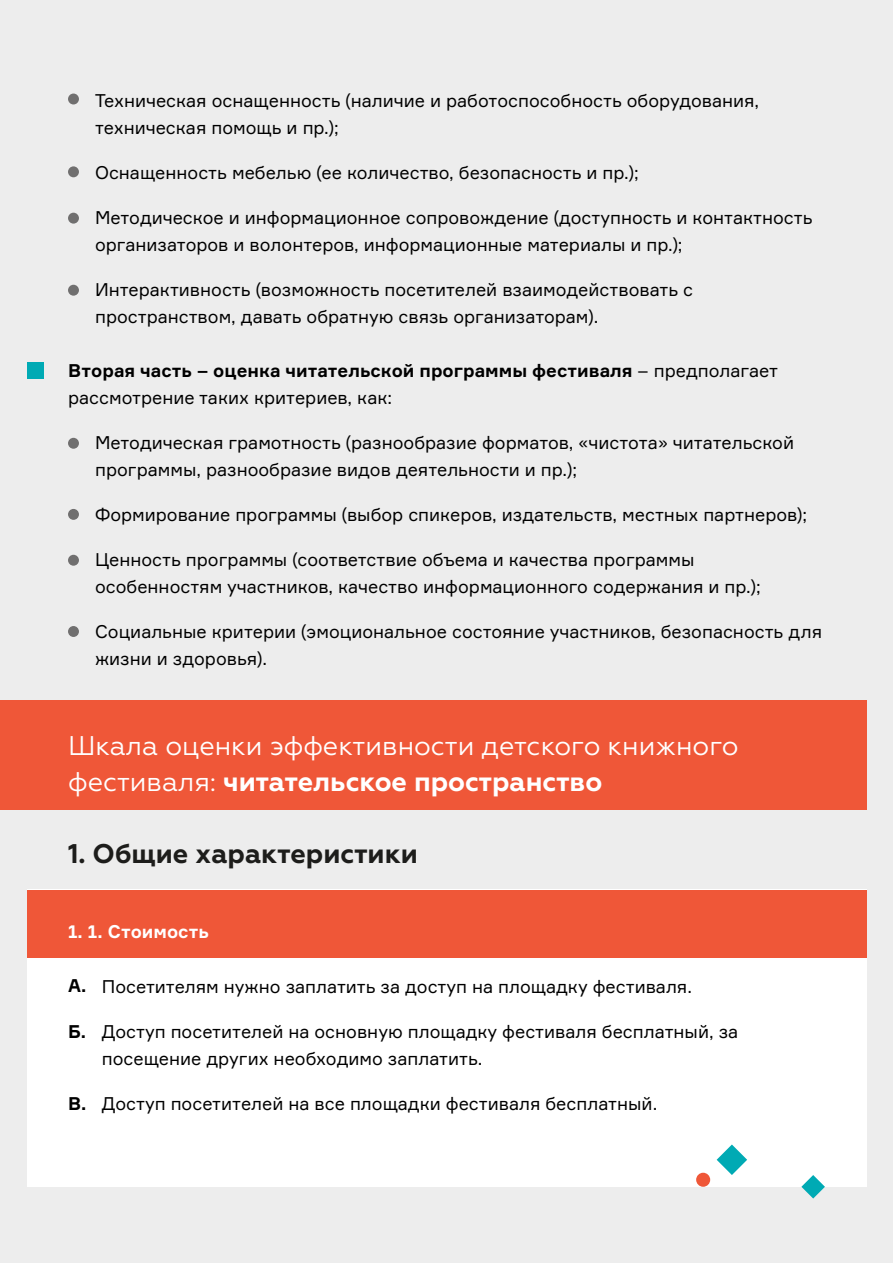
<style>
.page{position:relative;width:893px;height:1263px;background:#ededed}
.page>*{position:absolute;margin:0;border:0;box-sizing:border-box;transform-origin:0 0}
.t1{font:27px/36px "Geometria";color:#fff}
.t2{font:700 27px "Geometria";color:#1d1d1b}
.t3{font:18px/27px "Formular";color:#000}
.t4{font:700 18px/27px "Formular";color:#000}
.t5{font:700 18px "Formular";color:#fff}
.s1{font-weight:400}
.s2{font-weight:700}
</style>
<div class="page">
<div style="left:27px;top:362px;width:17px;height:17px;background:#00aab4"></div>
<div style="left:68px;top:94px;width:11px;height:10px;background:#706f6f;border-radius:50%"></div>
<div style="left:68px;top:166px;width:11px;height:11px;background:#706f6f;border-radius:50%"></div>
<div style="left:68px;top:213px;width:11px;height:11px;background:#706f6f;border-radius:50%"></div>
<div style="left:68px;top:285px;width:11px;height:11px;background:#706f6f;border-radius:50%"></div>
<div style="left:68px;top:438px;width:11px;height:11px;background:#706f6f;border-radius:50%"></div>
<div style="left:68px;top:509px;width:11px;height:11px;background:#706f6f;border-radius:50%"></div>
<div style="left:68px;top:555px;width:11px;height:11px;background:#706f6f;border-radius:50%"></div>
<div style="left:68px;top:626px;width:11px;height:11px;background:#706f6f;border-radius:50%"></div>
<div style="left:0;top:701px;width:866px;height:109px;background:#ef5738"></div>
<div style="left:27px;top:890px;width:839px;height:297px;background:#fff"></div>
<div style="left:27px;top:890px;width:839px;height:67px;background:#ef5738"></div>
<svg style="left:801px;top:1175px;width:24px;height:23px"></svg>
<svg style="left:717px;top:1144px;width:30px;height:31px"></svg>
<div style="left:696px;top:1173px;width:14px;height:14px;background:#ef5738;border-radius:50%"></div>
<p class="t3" style="left:95px;top:86px;width:666px">Техническая оснащенность (наличие и работоспособность оборудования, техническая помощь и пр.);</p>
<p class="t3" style="left:95px;top:158px;width:545px">Оснащенность мебелью (ее количество, безопасность и пр.);</p>
<p class="t3" style="left:95px;top:203px;width:719px">Методическое и информационное сопровождение (доступность и контактность организаторов и волонтеров, информационные материалы и пр.);</p>
<p class="t3" style="left:95px;top:275px;width:600px">Интерактивность (возможность посетителей взаимодействовать с пространством, давать обратную связь организаторам).</p>
<p class="t4" style="left:68px;top:356px;width:711px">Вторая часть – оценка читательской программы фестиваля <span class="s1">– предполагает рассмотрение таких критериев, как:</span></p>
<p class="t3" style="left:95px;top:428px;width:700px">Методическая грамотность (разнообразие форматов, «чистота» читательской программы, разнообразие видов деятельности и пр.);</p>
<p class="t3" style="left:95px;top:500px;width:714px">Формирование программы (выбор спикеров, издательств, местных партнеров);</p>
<p class="t3" style="left:95px;top:545px;width:667px">Ценность программы (соответствие объема и качества программы особенностям участников, качество информационного содержания и пр.);</p>
<p class="t3" style="left:95px;top:617px;width:728px">Социальные критерии (эмоциональное состояние участников, безопасность для жизни и здоровья).</p>
<h1 class="t1" style="left:68px;top:727px;width:672px">Шкала оценки эффективности детского книжного фестиваля: <span class="s2">читательское пространство</span></h1>
<h1 class="t2" style="left:68px;top:837px;width:351px">1. Общие характеристики</h1>
<p class="t5" style="left:68px;top:921px;width:142px">1. 1. Стоимость</p>
<p class="t4" style="left:68px;top:972px;width:20px">А.</p>
<p class="t4" style="left:68px;top:1017px;width:20px">Б.</p>
<p class="t4" style="left:68px;top:1089px;width:20px">В.</p>
<p class="t3" style="left:102px;top:972px;width:592px">Посетителям нужно заплатить за доступ на площадку фестиваля.</p>
<p class="t3" style="left:102px;top:1017px;width:638px">Доступ посетителей на основную площадку фестиваля бесплатный, за посещение других необходимо заплатить.</p>
<p class="t3" style="left:102px;top:1089px;width:557px">Доступ посетителей на все площадки фестиваля бесплатный.</p>
</div>
